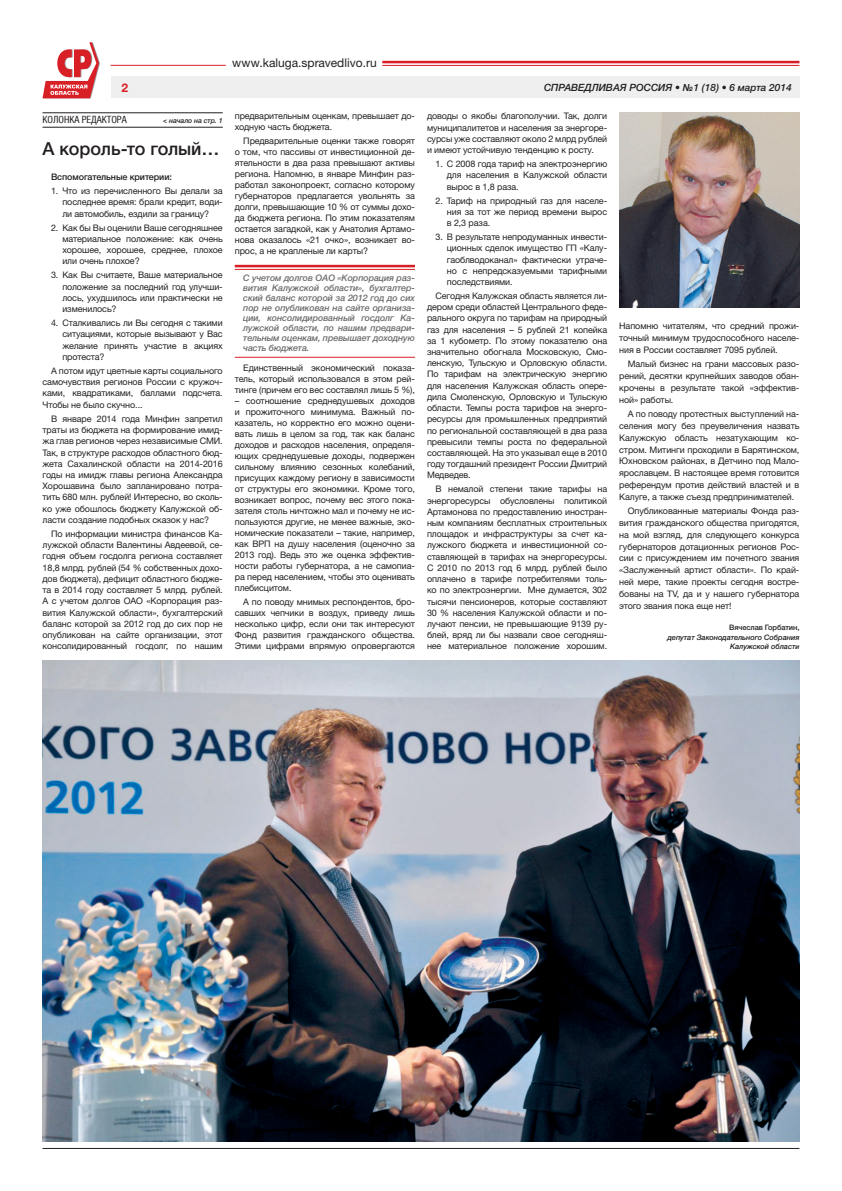
<style>
.page{position:relative;width:842px;height:1191px;background:#fff}
.page>*{position:absolute;margin:0;border:0;box-sizing:border-box;transform-origin:0 0}
.t1{font:500 18px "Helvetica Neue LTCYR";letter-spacing:-.005em;color:#231f20}
.t2{font:12px "Helvetica Neue LTCYR";color:#231f20}
.t3{font:700 12px "Helvetica Neue LTCYR";color:#d91f26}
.t4{font:italic 500 10px "Helvetica Neue LTCYR";color:#231f20}
.t5{font:condensed 10px "Helvetica Neue LTCYR";color:#231f20}
.t6{font:9px/11.2px "Helvetica Neue LTCYR";letter-spacing:-.01em;color:#231f20;text-align:justify}
.t7{font:italic 500 9px/10px "Helvetica Neue LTCYR";letter-spacing:-.01em;color:#6c6d70;text-align:justify}
.t8{font:500 9px "Helvetica Neue LTCYR";letter-spacing:-.01em;color:#231f20}
.t9{font:italic 500 7.5px/9.8px "Helvetica Neue LTCYR";letter-spacing:-.01em;color:#231f20;text-align:right}
.t10{font:500 7.5px "Helvetica Neue LTCYR";letter-spacing:-.01em;color:#231f20}
.t11{font:italic 500 7px "Helvetica Neue LTCYR";letter-spacing:-.01em;color:#231f20}
.s1{font-size:7px}
</style>
<div class="page">
<hr style="left:382px;top:61px;width:417px;height:2px;background:#d91f26">
<hr style="left:382px;top:65px;width:417px;height:1px;background:#d91f26">
<hr style="left:111px;top:65px;width:115px;height:1px;background:#d91f26">
<svg style="left:43px;top:42px;width:57px;height:56px"></svg>
<div style="left:111px;top:77px;width:688px;height:21px;background:#efeff0"></div>
<hr style="left:43px;top:1148px;width:756px;height:1px;background:#231f20">
<hr style="left:235px;top:265px;width:180px;height:2px;background:#d91f26">
<hr style="left:235px;top:269px;width:180px;height:1px;background:#d91f26">
<hr style="left:235px;top:357px;width:180px;height:1px;background:#d91f26">
<hr style="left:43px;top:127px;width:180px;height:1px;background:#231f20">
<hr style="left:43px;top:113px;width:180px;height:1px;background:#231f20">
<img style="left:43px;top:660px;width:756px;height:481px">
<img style="left:619px;top:112px;width:180px;height:196px">
<h2 class="t2" style="left:232px;top:59px;width:146px">www.kaluga.spravedlivo.ru</h2>
<h2 class="t3" style="left:122px;top:83px;width:8px">2</h2>
<p class="t4" style="left:544px;top:84px;width:249px">СПРАВЕДЛИВАЯ РОССИЯ • №1 (18) • 6 марта 2014</p>
<p class="t5" style="left:43px;top:116px;width:86px">КОЛОНКА РЕДАКТОРА</p>
<p class="t11" style="left:163px;top:118px;width:61px">&lt; начало на стр. 1</p>
<p class="t6" style="left:427px;top:112px;width:182px">доводы о якобы благополучии. Так, долги муниципалитетов и населения за энергоре&shy;сурсы уже составляют около 2 млрд рублей и имеют устойчивую тенденцию к росту.</p>
<p class="t6" style="left:447px;top:159px;width:162px;text-indent:-11px">1. С 2008 года тариф на электроэнергию для населения в Калужской области вырос в 1,8 раза.</p>
<p class="t6" style="left:447px;top:196px;width:162px;text-indent:-11px">2. Тариф на природный газ для населе&shy;ния за тот же период времени вырос в 2,3 раза.</p>
<p class="t6" style="left:447px;top:232px;width:162px;text-indent:-11px">3. В результате непродуманных инвести&shy;ционных сделок имущество ГП «Калу&shy;гаоблводоканал» фактически утраче&shy;но с непредсказуемыми тарифными последствиями.</p>
<p class="t6" style="left:427px;top:291px;width:182px;text-indent:9px">Сегодня Калужская область является ли&shy;дером среди областей Центрального феде&shy;рального округа по тарифам на природный газ для населения – 5 рублей 21 копейка за 1 кубометр. По этому показателю она значительно обогнала Московскую, Смо&shy;ленскую, Тульскую и Орловскую области.<br>По тарифам на электрическую энергию для населения Калужская область опере&shy;дила Смоленскую, Орловскую и Тульскую области. Темпы роста тарифов на энерго&shy;ресурсы для промышленных предприятий по региональной составляющей в два раза превысили темпы роста по федеральной составляющей. На это указывал еще в 2010 году тогдашний президент России Дмитрий Медведев.</p>
<p class="t6" style="left:427px;top:484px;width:182px;text-indent:9px">В немалой степени такие тарифы на энергоресурсы обусловлены политикой Артамонова по предоставлению иностран&shy;ным компаниям бесплатных строительных площадок и инфраструктуры за счет ка&shy;лужского бюджета и инвестиционной со&shy;ставляющей в тарифах на энергоресурсы.<br>С 2010 по 2013 год 6 млрд. рублей было оплачено в тарифе потребителями толь&shy;ко по электроэнергии. Мне думается, 302 тысячи пенсионеров, которые составляют 30 % населения Калужской области и по&shy;лучают пенсии, не превышающие 9139 ру&shy;блей, вряд ли бы назвали свое сегодняш&shy;нее материальное положение хорошим.</p>
<p class="t6" style="left:235px;top:111px;width:182px">предварительным оценкам, превышает до&shy;ходную часть бюджета.</p>
<p class="t6" style="left:235px;top:136px;width:182px;text-indent:9px">Предварительные оценки также говорят о том, что пассивы от инвестиционной де&shy;ятельности в два раза превышают активы региона. Напомню, в январе Минфин раз&shy;работал законопроект, согласно которому губернаторов предлагается увольнять за долги, превышающие 10 % от суммы дохо&shy;да бюджета региона. По этим показателям остается загадкой, как у Анатолия Артамо&shy;нова оказалось «21 очко», возникает во&shy;прос, а не крапленые ли карты?</p>
<p class="t7" style="left:243px;top:274px;width:173px">С учетом долгов ОАО «Корпорация раз&shy;вития Калужской области», бухгалтер&shy;ский баланс которой за 2012 год до сих пор не опубликован на сайте организа&shy;ции, консолидированный госдолг Ка&shy;лужской области, по нашим предвари&shy;тельным оценкам, превышает доходную часть бюджета.</p>
<p class="t6" style="left:235px;top:363px;width:182px;text-indent:9px">Единственный экономический показа&shy;тель, который использовался в этом рей&shy;тинге (причем его вес составлял лишь 5 %),</p>
<p class="t6" style="left:235px;top:396px;width:182px">– соотношение среднедушевых доходов и прожиточного минимума. Важный по&shy;казатель, но корректно его можно оцени&shy;вать лишь в целом за год, так как баланс доходов и расходов населения, определя&shy;ющих среднедушевые доходы, подвержен сильному влиянию сезонных колебаний, присущих каждому региону в зависимости от структуры его экономики. Кроме того, возникает вопрос, почему вес этого пока&shy;зателя столь ничтожно мал и почему не ис&shy;пользуются другие, не менее важные, эко&shy;номические показатели – такие, например, как ВРП на душу населения (оценочно за 2013 год). Ведь это же оценка эффектив&shy;ности работы губернатора, а не самопиа&shy;ра перед населением, чтобы это оценивать плебисцитом.</p>
<p class="t6" style="left:235px;top:597px;width:182px;text-indent:9px">А по поводу мнимых респондентов, бро&shy;савших чепчики в воздух, приведу лишь несколько цифр, если они так интересуют Фонд развития гражданского общества.<br>Этими цифрами впрямую опровергаются</p>
<h1 class="t1" style="left:43px;top:142px;width:179px">А король-то голый…</h1>
<p class="t8" style="left:51px;top:174px;width:122px">Вспомогательные критерии:</p>
<p class="t6" style="left:62px;top:186px;width:162px;text-indent:-11px">1. Что из перечисленного Вы делали за последнее время: брали кредит, води&shy;ли автомобиль, ездили за границу?</p>
<p class="t6" style="left:62px;top:223px;width:162px;text-indent:-11px">2. Как бы Вы оценили Ваше сегодняшнее материальное положение: как очень хорошее, хорошее, среднее, плохое или очень плохое?</p>
<p class="t6" style="left:62px;top:270px;width:162px;text-indent:-11px">3. Как Вы считаете, Ваше материальное положение за последний год улучши&shy;лось, ухудшилось или практически не изменилось?</p>
<p class="t6" style="left:62px;top:318px;width:162px;text-indent:-11px">4. Сталкивались ли Вы сегодня с такими ситуациями, которые вызывают у Вас желание принять участие в акциях протеста?</p>
<p class="t6" style="left:43px;top:366px;width:182px;text-indent:9px">А потом идут цветные карты социального самочувствия регионов России с кружоч&shy;ками, квадратиками, баллами подсчета.<br>Чтобы не было скучно...</p>
<p class="t6" style="left:43px;top:414px;width:182px;text-indent:9px">В январе 2014 года Минфин запретил траты из бюджета на формирование имид&shy;жа глав регионов через независимые СМИ.<br>Так, в структуре расходов областного бюд&shy;жета Сахалинской области на 2014-2016 годы на имидж главы региона Александра Хорошавина было запланировано потра&shy;тить 680 млн. рублей! Интересно, во сколь&shy;ко уже обошлось бюджету Калужской об&shy;ласти создание подобных сказок у нас?</p>
<p class="t6" style="left:43px;top:529px;width:182px;text-indent:9px">По информации министра финансов Ка&shy;лужской области Валентины Авдеевой, се&shy;годня объем госдолга региона составляет 18,8 млрд. рублей (54 % собственных дохо&shy;дов бюджета), дефицит областного бюдже&shy;та в 2014 году составляет 5 млрд. рублей.<br>А с учетом долгов ОАО «Корпорация раз&shy;вития Калужской области», бухгалтерский баланс которой за 2012 год до сих пор не опубликован на сайте организации, этот консолидированный госдолг, по нашим</p>
<p class="t6" style="left:619px;top:321px;width:182px;line-height:11.8px">Напомню читателям, что средний прожи&shy;точный минимум трудоспособного населе&shy;ния в России составляет 7095 рублей.</p>
<p class="t6" style="left:619px;top:359px;width:182px;line-height:11.8px;text-indent:9px">Малый бизнес на грани массовых разо&shy;рений, десятки крупнейших заводов обан&shy;крочены в результате такой «эффектив&shy;ной» работы.</p>
<p class="t6" style="left:619px;top:409px;width:182px;line-height:11.8px;text-indent:9px">А по поводу протестных выступлений на&shy;селения могу без преувеличения назвать Калужскую область незатухающим ко&shy;стром. Митинги проходили в Барятинском, Юхновском районах, в Детчино под Мало&shy;ярославцем. В настоящее время готовится референдум против действий властей и в Калуге, а также съезд предпринимателей.</p>
<p class="t6" style="left:619px;top:506px;width:182px;line-height:11.8px;text-indent:9px">Опубликованные материалы Фонда раз&shy;вития гражданского общества пригодятся, на мой взгляд, для следующего конкурса губернаторов дотационных регионов Рос&shy;сии с присуждением им почетного звания «Заслуженный артист области». По край&shy;ней мере, такие проекты сегодня востре&shy;бованы на ТV, да и у нашего губернатора этого звания пока еще нет!</p>
<p class="t10" style="left:729px;top:624px;width:72px">Вячеслав Горбатин,</p>
<p class="t9" style="left:667px;top:633px;width:133px">депутат Законодательного Собрания<br>Калужской област<span class="s1">и</span></p>
</div>
